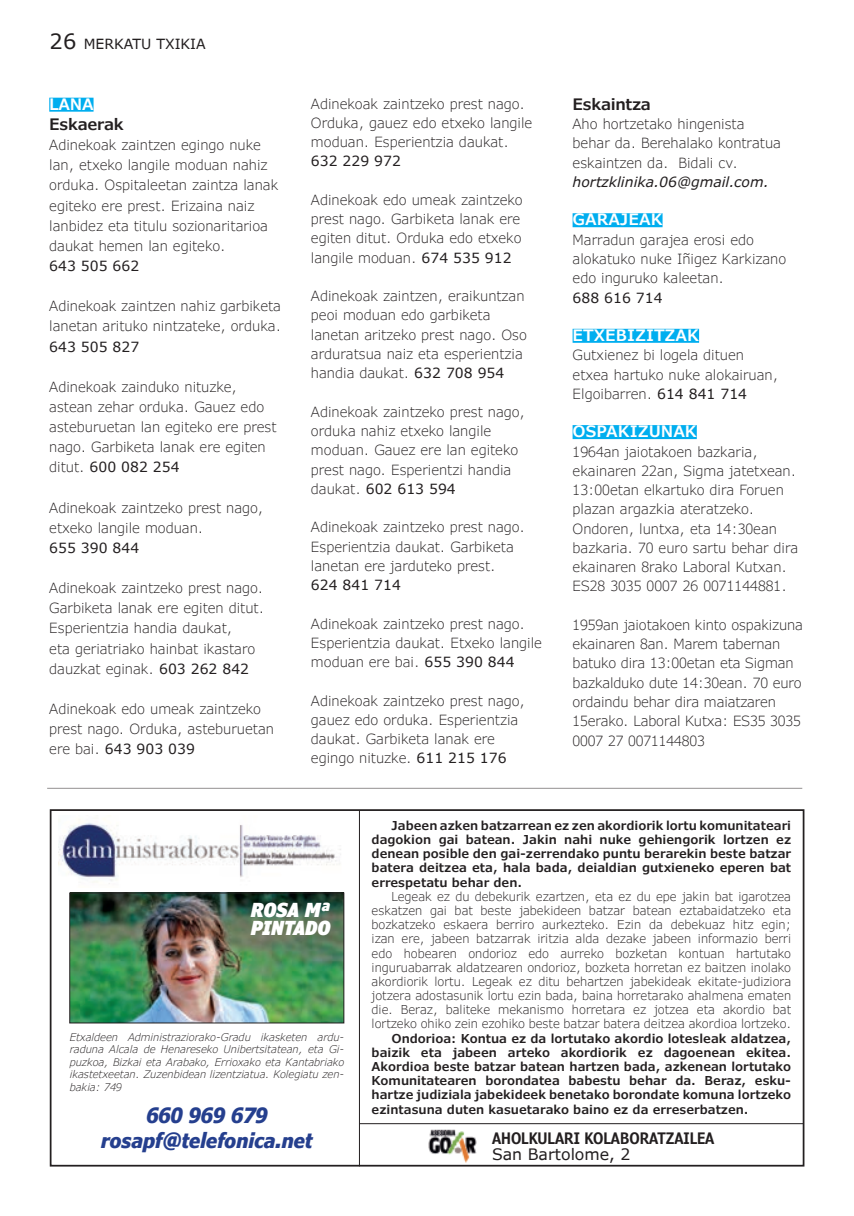
<style>
.page{position:relative;width:854px;height:1216px;background:#fff}
.page>*{position:absolute;margin:0;border:0;box-sizing:border-box;transform-origin:0 0}
.t1{font:italic 700 condensed 21px "Verdana Pro";color:#253f8e}
.t2{font:italic 900 condensed 19.25px "Verdana Pro";color:#fff}
.t3{font:600 15.75px "Verdana Pro";color:#fff}
.t4{font:600 condensed 15.75px "Verdana Pro";color:#231f20}
.t5{font:600 15.75px "Verdana Pro";letter-spacing:-.02em;color:#231f20}
.t6{font:15.75px "Verdana Pro";color:#231f20}
.t7{font:300 14px/19.2px "Verdana Pro";color:#231f20}
.t8{font:14px "Verdana Pro";color:#231f20}
.t9{font:300 12.25px/14.2px "Verdana Pro";color:#231f20;text-align:justify}
.t10{font:600 12.25px/14.2px "Verdana Pro";color:#231f20;text-align:justify}
.t11{font:italic 300 10.5px/12.6px "Verdana Pro";color:#231f20;text-align:justify}
.s1{font-size:21px}
.s2{font-weight:400}
.s3{font-weight:400;font-style:italic}
</style>
<div class="page">
<div style="left:49px;top:98px;width:44px;height:14px;background:#00aeef"></div>
<div style="left:572px;top:213px;width:90px;height:14px;background:#00aeef"></div>
<div style="left:572px;top:329px;width:126px;height:14px;background:#00aeef"></div>
<div style="left:572px;top:425px;width:124px;height:14px;background:#00aeef"></div>
<img style="left:59px;top:819px;width:282px;height:65px">
<div style="left:50px;top:809px;width:754px;height:357px;border:2px solid #231f20"></div>
<img style="left:71px;top:894px;width:271px;height:127px">
<div style="left:69px;top:892px;width:275px;height:131px;border:1px solid #231f20"></div>
<hr style="left:359px;top:810px;width:1px;height:356px;background:#231f20">
<hr style="left:359px;top:1123px;width:444px;height:1px;background:#231f20">
<img style="left:428px;top:1129px;width:49px;height:34px">
<hr style="left:47px;top:787px;width:755px;height:1px;background:#231f20">
<p class="t8" style="left:50px;top:35px;width:158px"><span class="s1">26</span> MERKATU TXIKIA</p>
<p class="t3" style="left:49px;top:94px;width:46px">LANA</p>
<p class="t5" style="left:49px;top:114px;width:76px">Eskaerak</p>
<p class="t7" style="left:49px;top:135px;width:230px;line-height:20.1px">Adinekoak zaintzen egingo nuke lan, etxeko langile moduan nahiz orduka. Ospitaleetan zaintza lanak egiteko ere prest. Erizaina naiz lanbidez eta titulu sozionaritarioa daukat hemen lan egiteko.</p>
<p class="t8" style="left:49px;top:257px;width:91px">643 505 662</p>
<p class="t7" style="left:49px;top:296px;width:233px;line-height:20.1px">Adinekoak zaintzen nahiz garbiketa lanetan arituko nintzateke, orduka.</p>
<p class="t8" style="left:49px;top:337px;width:91px">643 505 827</p>
<p class="t7" style="left:49px;top:377px;width:229px;line-height:20.1px">Adinekoak zainduko nituzke, astean zehar orduka. Gauez edo asteburuetan lan egiteko ere prest nago. Garbiketa lanak ere egiten ditut. <span class="s2">600 082 254</span></p>
<p class="t7" style="left:49px;top:497px;width:215px;line-height:20.1px">Adinekoak zaintzeko prest nago, etxeko langile moduan.</p>
<p class="t8" style="left:49px;top:539px;width:91px">655 390 844</p>
<p class="t7" style="left:49px;top:578px;width:216px;line-height:20.1px">Adinekoak zaintzeko prest nago.<br>Garbiketa lanak ere egiten ditut.<br>Esperientzia handia daukat,<br>eta geriatriako hainbat ikastaro dauzkat eginak. <span class="s2">603 262 842</span></p>
<p class="t7" style="left:49px;top:699px;width:226px;line-height:20.1px">Adinekoak edo umeak zaintzeko prest nago. Orduka, asteburuetan ere bai. <span class="s2">643 903 039</span></p>
<p class="t7" style="left:311px;top:94px;width:223px">Adinekoak zaintzeko prest nago.<br>Orduka, gauez edo etxeko langile moduan. Esperientzia daukat.</p>
<p class="t8" style="left:311px;top:152px;width:91px">632 229 972</p>
<p class="t7" style="left:311px;top:190px;width:213px">Adinekoak edo umeak zaintzeko prest nago. Garbiketa lanak ere egiten ditut. Orduka edo etxeko langile moduan. <span class="s2">674 535 912</span></p>
<p class="t7" style="left:311px;top:287px;width:217px">Adinekoak zaintzen, eraikuntzan peoi moduan edo garbiketa lanetan aritzeko prest nago. Oso arduratsua naiz eta esperientzia handia daukat. <span class="s2">632 708 954</span></p>
<p class="t7" style="left:311px;top:402px;width:215px">Adinekoak zaintzeko prest nago, orduka nahiz etxeko langile moduan. Gauez ere lan egiteko prest nago. Esperientzi handia daukat. <span class="s2">602 613 594</span></p>
<p class="t7" style="left:311px;top:518px;width:215px">Adinekoak zaintzeko prest nago.<br>Esperientzia daukat. Garbiketa lanetan ere jarduteko prest.</p>
<p class="t8" style="left:311px;top:576px;width:91px">624 841 714</p>
<p class="t7" style="left:311px;top:614px;width:232px">Adinekoak zaintzeko prest nago.<br>Esperientzia daukat. Etxeko langile moduan ere bai. <span class="s2">655 390 844</span></p>
<p class="t7" style="left:311px;top:691px;width:215px">Adinekoak zaintzeko prest nago, gauez edo orduka. Esperientzia daukat. Garbiketa lanak ere egingo nituzke. <span class="s2">611 215 176</span></p>
<p class="t5" style="left:572px;top:94px;width:80px">Eskaintza</p>
<p class="t7" style="left:572px;top:115px;width:210px">Aho hortzetako hingenista behar da. Berehalako kontratua eskaintzen da. Bidali cv. <span class="s3">hortzklinika.06@gmail.com.</span></p>
<p class="t3" style="left:572px;top:209px;width:91px">GARAJEAK</p>
<p class="t7" style="left:572px;top:230px;width:215px">Marradun garajea erosi edo alokatuko nuke Iñigez Karkizano edo inguruko kaleetan.</p>
<p class="t8" style="left:572px;top:288px;width:91px">688 616 714</p>
<p class="t3" style="left:572px;top:325px;width:128px">ETXEBIZITZAK</p>
<p class="t7" style="left:572px;top:346px;width:207px">Gutxienez bi logela dituen etxea hartuko nuke alokairuan,<br>Elgoibarren. <span class="s2">614 841 714</span></p>
<p class="t3" style="left:572px;top:421px;width:126px">OSPAKIZUNAK</p>
<p class="t7" style="left:572px;top:442px;width:227px">1964an jaiotakoen bazkaria, ekainaren 22an, Sigma jatetxean.<br>13:00etan elkartuko dira Foruen plazan argazkia ateratzeko.<br>Ondoren, luntxa, eta 14:30ean bazkaria. 70 euro sartu behar dira ekainaren 8rako Laboral Kutxan.<br>ES28 3035 0007 26 0071144881.</p>
<p class="t7" style="left:572px;top:615px;width:232px">1959an jaiotakoen kinto ospakizuna ekainaren 8an. Marem tabernan batuko dira 13:00etan eta Sigman bazkalduko dute 14:30ean. 70 euro ordaindu behar dira maiatzaren<br>15erako. Laboral Kutxa: ES35 3035<br>0007 27 0071144803</p>
<p class="t2" style="left:250px;top:896px;width:81px">ROSA Mª</p>
<p class="t2" style="left:250px;top:914px;width:81px">PINTADO</p>
<p class="t11" style="left:70px;top:1030px;width:276px">Etxaldeen Administraziorako-Gradu ikasketen ardu&shy;raduna Alcala de Henareseko Unibertsitatean, eta Gi&shy;puzkoa, Bizkai eta Arabako, Errioxako eta Kantabriako ikastetxeetan. Zuzenbidean lizentziatua. Kolegiatu zen&shy;bakia: 749</p>
<p class="t1" style="left:146px;top:1101px;width:123px">660 969 679</p>
<p class="t1" style="left:101px;top:1126px;width:213px">rosapf@telefonica.net</p>
<p class="t10" style="left:371px;top:818px;width:421px;text-indent:20px">Jabeen azken batzarrean ez zen akordiorik lortu komunitateari dagokion gai batean. Jakin nahi nuke gehiengorik lortzen ez denean posible den gai-zerrendako puntu berarekin beste batzar batera deitzea eta, hala bada, deialdian gutxieneko eperen bat errespetatu behar den.</p>
<p class="t9" style="left:371px;top:889px;width:421px;text-indent:20px">Legeak ez du debekurik ezartzen, eta ez du epe jakin bat igarotzea eskatzen gai bat beste jabekideen batzar batean eztabaidatzeko eta bozkatzeko eskaera berriro aurkezteko. Ezin da debekuaz hitz egin; izan ere, jabeen batzarrak iritzia alda dezake jabeen informazio berri edo hobearen ondorioz edo aurreko bozketan kontuan hartutako inguruabarrak aldatzearen ondorioz, bozketa horretan ez baitzen inolako akordiorik lortu. Legeak ez ditu behartzen jabekideak ekitate-judiziora jotzera adostasunik lortu ezin bada, baina horretarako ahalmena ematen die. Beraz, baliteke mekanismo horretara ez jotzea eta akordio bat lortzeko ohiko zein ezohiko beste batzar batera deitzea akordioa lortzeko.</p>
<p class="t10" style="left:371px;top:1031px;width:421px;text-indent:20px">Ondorioa: Kontua ez da lortutako akordio lotesleak aldatzea, baizik eta jabeen arteko akordiorik ez dagoenean ekitea.<br>Akordioa beste batzar batean hartzen bada, azkenean lortutako Komunitatearen borondatea babestu behar da. Beraz, esku&shy;hartze judiziala jabekideek benetako borondate komuna lortzeko ezintasuna duten kasuetarako baino ez da erreserbatzen.</p>
<p class="t4" style="left:492px;top:1127px;width:224px">AHOLKULARI KOLABORATZAILEA</p>
<p class="t6" style="left:492px;top:1143px;width:140px">San Bartolome, 2</p>
</div>
